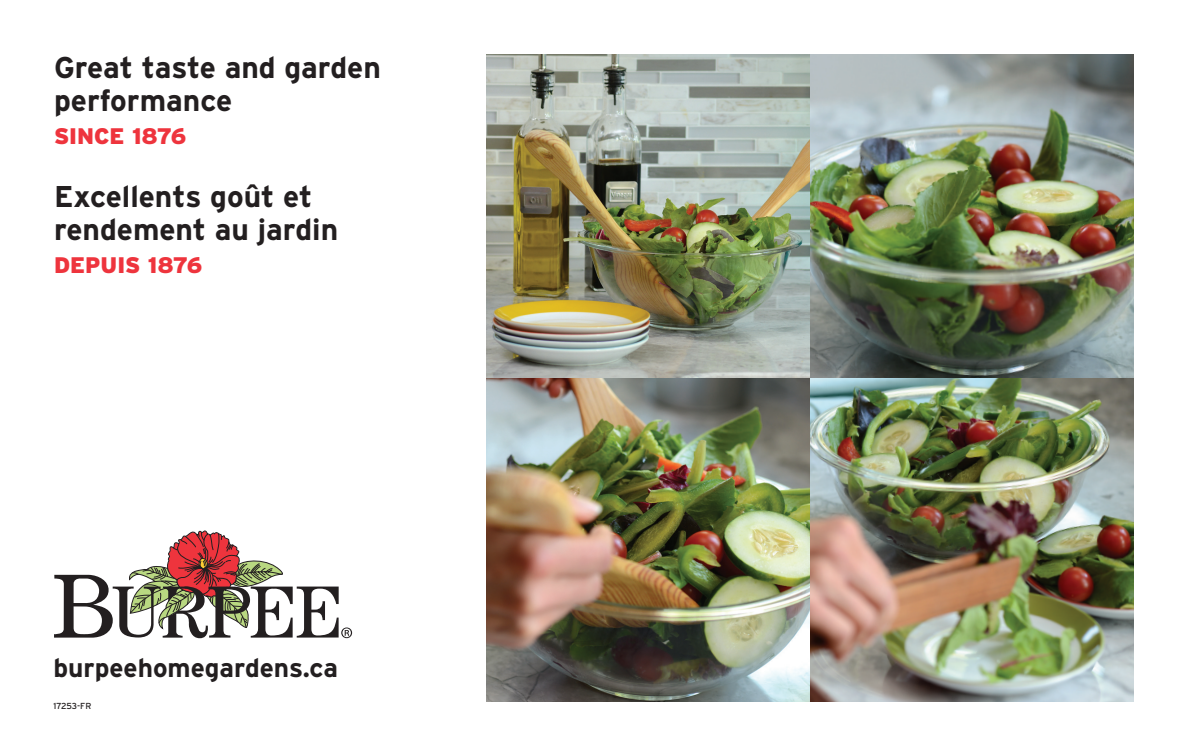
<style>
.page{position:relative;width:1188px;height:756px;background:#fff}
.page>*{position:absolute;margin:0;border:0;box-sizing:border-box;transform-origin:0 0}
.t1{font:700 30px/33px "Interstate";color:#231f20}
.t2{font:700 26.25px "Interstate";color:#231f20}
.t3{font:900 22.5px "Interstate";color:#ee343d}
.t4{font:8.7px "Interstate";letter-spacing:-.02em;color:#231f20}
</style>
<div class="page">
<svg style="left:54px;top:530px;width:298px;height:108px"></svg>
<img style="left:486px;top:54px;width:648px;height:648px">
<p class="t1" style="left:54px;top:51px;width:328px">Great taste and garden performance</p>
<p class="t3" style="left:54px;top:122px;width:134px">SINCE 1876</p>
<p class="t1" style="left:54px;top:180px;width:286px">Excellents goût et rendement au jardin</p>
<p class="t3" style="left:54px;top:251px;width:150px">DEPUIS 1876</p>
<p class="t2" style="left:53px;top:651px;width:286px">burpeehomegardens.ca</p>
<p class="t4" style="left:53px;top:701px;width:40px">17253-FR</p>
</div>
